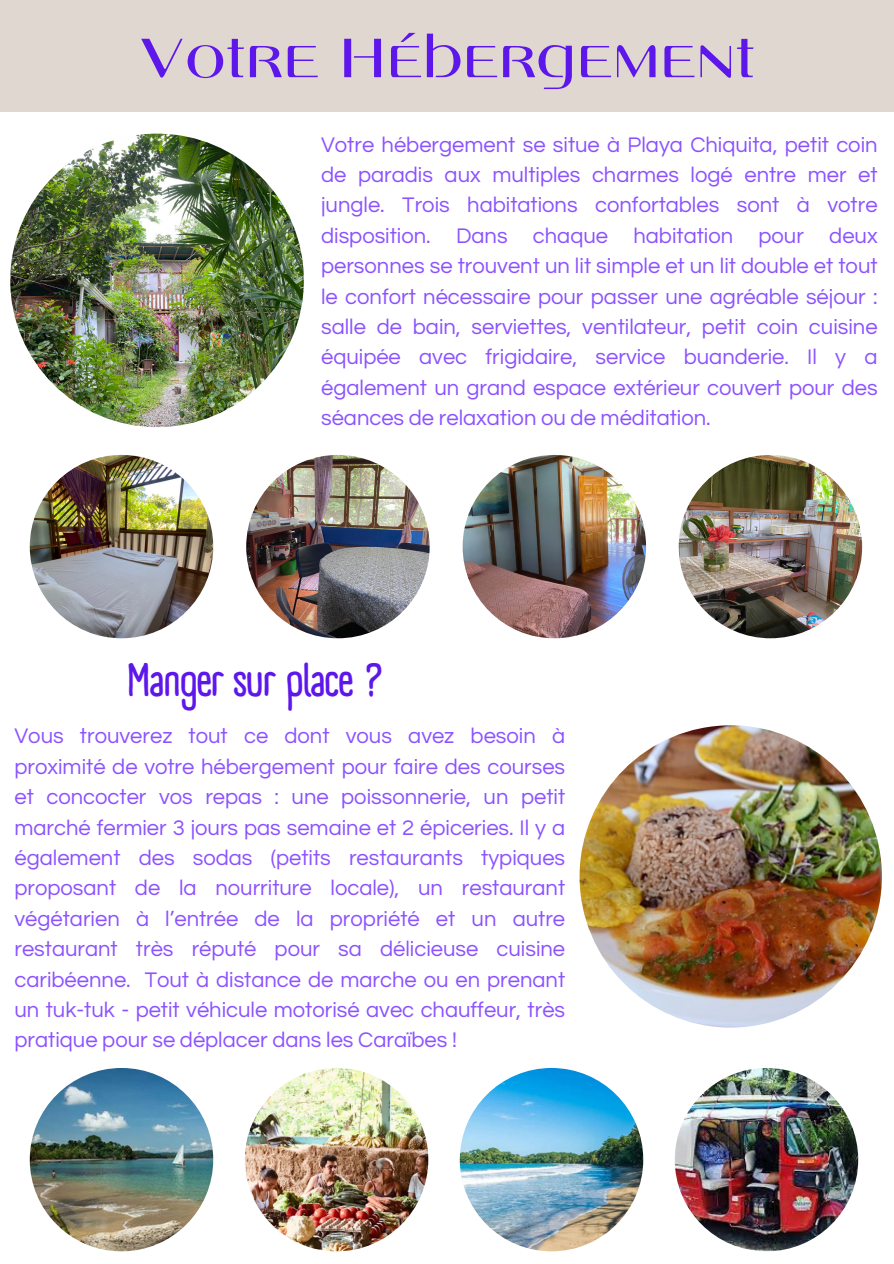
<style>
.page{position:relative;width:894px;height:1264px;background:#fff}
.page>*{position:absolute;margin:0;border:0;box-sizing:border-box;transform-origin:0 0}
.t1{font:60px "Angelica";color:#5e17eb}
.t2{font:700 45.45px "A Day Without Sun Text";letter-spacing:-.04em;color:#5e17eb}
.t3{font:21.9px/30.3px "Questrial";color:#8c52ff;text-align:justify}
</style>
<div class="page">
<img style="left:10px;top:134px;width:294px;height:293px;border-radius:50%">
<div style="left:0;top:0;width:893px;height:112px;background:#e0d7d1"></div>
<img style="left:30px;top:1067px;width:183px;height:184px;border-radius:50%">
<img style="left:245px;top:1067px;width:183px;height:184px;border-radius:50%">
<img style="left:459px;top:1067px;width:184px;height:184px;border-radius:50%">
<img style="left:674px;top:1067px;width:183px;height:184px;border-radius:50%">
<img style="left:579px;top:725px;width:302px;height:302px;border-radius:50%">
<img style="left:30px;top:455px;width:183px;height:183px;border-radius:50%">
<img style="left:246px;top:455px;width:183px;height:183px;border-radius:50%">
<img style="left:462px;top:455px;width:184px;height:183px;border-radius:50%">
<img style="left:678px;top:455px;width:183px;height:183px;border-radius:50%">
<h1 class="t1" style="left:139px;top:34px;width:617px">Votre Hébergement</h1>
<p class="t3" style="left:321px;top:130px;width:558px">Votre hébergement se situe à Playa Chiquita, petit coin de paradis aux multiples charmes logé entre mer et jungle. Trois habitations confortables sont à votre disposition. Dans chaque habitation pour deux personnes se trouvent un lit simple et un lit double et tout le confort nécessaire pour passer une agréable séjour : salle de bain, serviettes, ventilateur, petit coin cuisine équipée avec frigidaire, service buanderie. Il y a également un grand espace extérieur couvert pour des séances de relaxation ou de méditation.</p>
<h2 class="t2" style="left:127px;top:653px;width:259px">Manger sur place ?</h2>
<p class="t3" style="left:14px;top:721px;width:552px">Vous trouverez tout ce dont vous avez besoin à proximité de votre hébergement pour faire des courses et concocter vos repas : une poissonnerie, un petit marché fermier 3 jours pas semaine et 2 épiceries. Il y a également des sodas (petits restaurants typiques proposant de la nourriture locale), un restaurant végétarien à l’entrée de la propriété et un autre restaurant très réputé pour sa délicieuse cuisine caribéenne. Tout à distance de marche ou en prenant un tuk-tuk - petit véhicule motorisé avec chauffeur, très pratique pour se déplacer dans les Caraïbes !</p>
</div>
